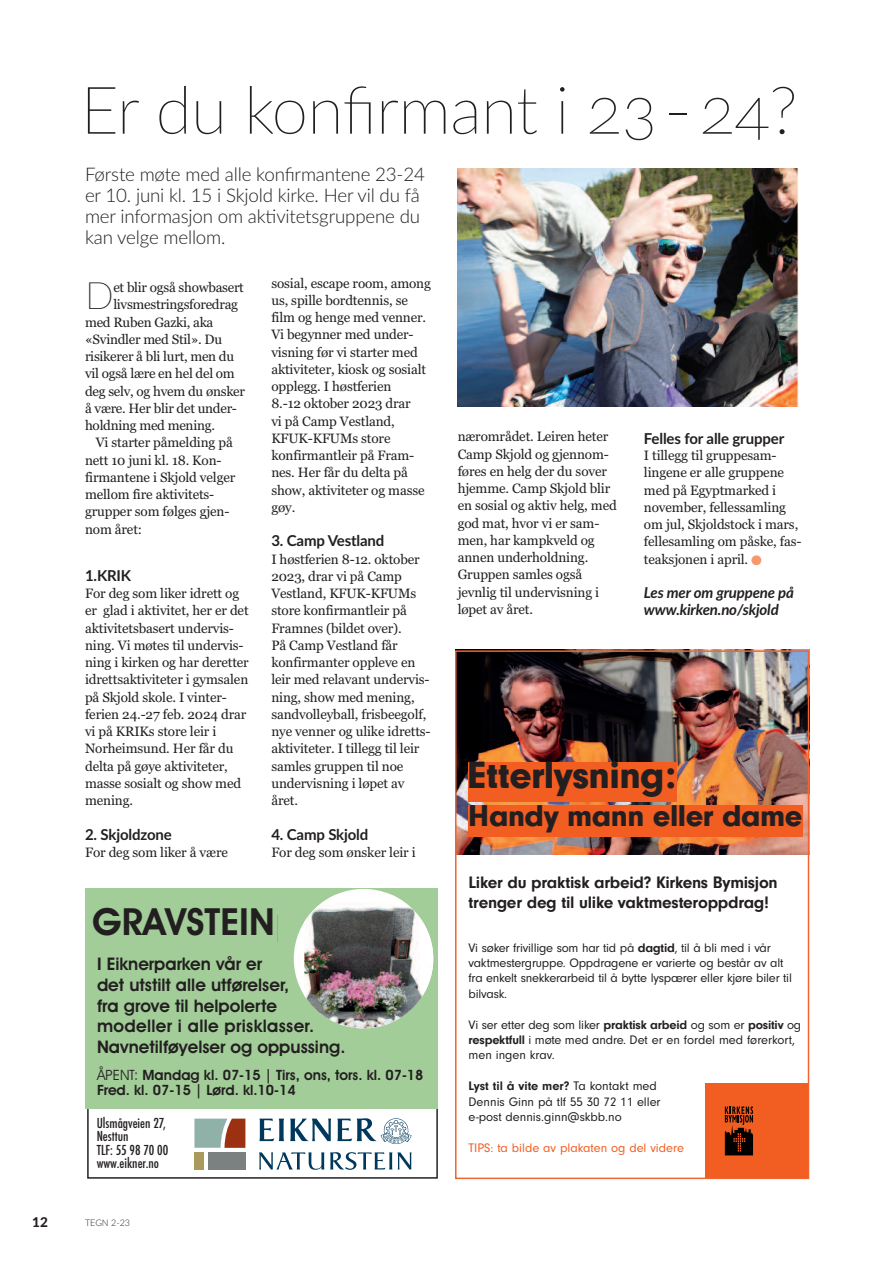
<style>
.page{position:relative;width:893px;height:1263px;background:#fff}
.page>*{position:absolute;margin:0;border:0;box-sizing:border-box;transform-origin:0 0}
.t1{font:100 66px "Lato";letter-spacing:-.01em;color:#231f20}
.t2{font:900 39.6px "Neuzeit Gro";letter-spacing:-.015em;color:#231f20}
.t3{font:600 38.1px "Avant Garde IT Cby BT";color:#231f20}
.t4{font:100 37.8px "Lato";color:#231f20}
.t5{font:600 37.65px "Avant Garde IT Cby BT";color:#231f20}
.t6{font:900 31.35px "Neuzeit Gro";letter-spacing:-.015em;color:#231f20}
.t7{font:300 18.75px/21px "Lato";letter-spacing:-.01em;color:#231f20}
.t8{font:600 17.4px/20.7px "Avant Garde IT Cby BT";color:#231f20}
.t9{font:700 17.25px/20.7px "Neuzeit Gro";letter-spacing:-.015em;color:#231f20}
.t10{font:700 16.95px "Neuzeit Gro";letter-spacing:-.015em;color:#231f20}
.t11{font:700 15px "Lato";letter-spacing:-.01em;color:#231f20}
.t12{font:italic 700 15px/17.2px "Lato";letter-spacing:-.01em;color:#231f20}
.t13{font:600 14.25px/15.9px "Avant Garde IT Cby BT";color:#231f20}
.t14{font:13.5px/17.2px "Georgia";letter-spacing:-.01em;color:#231f20}
.t15{font:800 13.5px "Lato";color:#231f20}
.t16{font:500 condensed 13.35px/13.4px "Futura";color:#231f20}
.t17{font:12.9px/15.5px "Neuzeit Gro";letter-spacing:-.015em;color:#231f20}
.t18{font:12.9px "Neuzeit Gro";color:#f25d21}
.t19{font:12.6px/15.1px "Neuzeit Gro";color:#231f20}
.t20{font:300 9px "Lato";color:#231f20}
.s1{font-weight:400}
.s2{color:#f7976c}
.s3{font-weight:700}
</style>
<div class="page">
<img style="left:455px;top:649px;width:354px;height:205px">
<div style="left:468px;top:762px;width:209px;height:39px;background:#f25d21"></div>
<div style="left:468px;top:805px;width:335px;height:31px;background:#f25d21"></div>
<svg style="left:85px;top:888px;width:353px;height:221px;background:#9cbc94"></svg>
<svg style="left:259px;top:1118px;width:25px;height:23px"></svg>
<svg style="left:290px;top:1118px;width:41px;height:23px"></svg>
<svg style="left:259px;top:1152px;width:65px;height:18px"></svg>
<svg style="left:330px;top:1152px;width:82px;height:18px"></svg>
<svg style="left:337px;top:1118px;width:74px;height:26px"></svg>
<div style="left:208px;top:1152px;width:37px;height:17px;background:#7b8080"></div>
<div style="left:194px;top:1152px;width:10px;height:17px;background:#aa985d"></div>
<svg style="left:194px;top:1118px;width:51px;height:30px;background:#a08d7d"></svg>
<div style="left:90px;top:897px;width:187px;height:52px;background:#a2cd99"></div>
<div style="left:705px;top:1084px;width:103px;height:94px;background:#f25d21"></div>
<svg style="left:725px;top:1106px;width:28px;height:49px"></svg>
<div style="left:455px;top:650px;width:354px;height:529px;border:2px solid #f2642f"></div>
<img style="left:458px;top:169px;width:340px;height:238px">
<h1 class="t1" style="left:81px;top:72px;width:718px">Er du konfirmant i 23-24?</h1>
<h3 class="t7" style="left:85px;top:164px;width:341px">Første møte med alle konfirmantene 23-24 er 10. juni kl. 15 i Skjold kirke. Her vil du få mer informasjon om aktivitetsgruppene du kan velge mellom.</h3>
<h3 class="t4" style="left:85px;top:274px;width:30px">D</h3>
<p class="t14" style="left:113px;top:279px;width:132px">et blir også showbasert</p>
<p class="t14" style="left:113px;top:296px;width:126px">livsmestringsforedrag</p>
<p class="t14" style="left:85px;top:313px;width:130px">med Ruben Gazki, aka</p>
<p class="t14" style="left:85px;top:331px;width:139px">«Svindler med Stil». Du</p>
<p class="t14" style="left:85px;top:348px;width:151px">risikerer å bli lurt, men du</p>
<p class="t14" style="left:85px;top:365px;width:151px">vil også lære en hel del om</p>
<p class="t14" style="left:85px;top:382px;width:162px">deg selv, og hvem du ønsker</p>
<p class="t14" style="left:85px;top:400px;width:153px">å være. Her blir det under-</p>
<p class="t14" style="left:85px;top:417px;width:131px">holdning med mening.</p>
<p class="t14" style="left:96px;top:434px;width:139px">Vi starter påmelding på</p>
<p class="t14" style="left:85px;top:451px;width:138px">nett 10 juni kl. 18. Kon-</p>
<p class="t14" style="left:85px;top:469px;width:152px">firmantene i Skjold velger</p>
<p class="t14" style="left:85px;top:486px;width:131px">mellom fire aktivitets-</p>
<p class="t14" style="left:85px;top:503px;width:146px">grupper som følges gjen-</p>
<p class="t14" style="left:85px;top:520px;width:59px">nom året:</p>
<p class="t11" style="left:85px;top:567px;width:48px">1.KRIK</p>
<p class="t14" style="left:85px;top:585px;width:165px">For deg som liker idrett og er glad i aktivitet, her er det aktivitetsbasert undervis&shy;ning. Vi møtes til undervis&shy;ning i kirken og har deretter idrettsaktiviteter i gymsalen på Skjold skole. I vinter&shy;ferien 24.-27 feb. 2024 drar vi på KRIKs store leir i<br>Norheimsund. Her får du delta på gøye aktiviteter, masse sosialt og show med mening.</p>
<p class="t11" style="left:85px;top:826px;width:88px">2. Skjoldzone</p>
<p class="t14" style="left:85px;top:844px;width:144px">For deg som liker å være</p>
<p class="t14" style="left:271px;top:274px;width:161px">sosial, escape room, among us, spille bordtennis, se film og henge med venner.<br>Vi begynner med under&shy;visning før vi starter med aktiviteter, kiosk og sosialt opplegg. I høstferien<br>8.-12 oktober 2023 drar<br>vi på Camp Vestland,<br>KFUK-KFUMs store konfirmantleir på Fram&shy;nes. Her får du delta på show, aktiviteter og masse gøy.</p>
<p class="t11" style="left:271px;top:532px;width:115px">3. Camp Vestland</p>
<p class="t14" style="left:271px;top:550px;width:161px">I høstferien 8-12. oktober<br>2023, drar vi på Camp<br>Vestland, KFUK-KFUMs store konfirmantleir på<br>Framnes (bildet over).<br>På Camp Vestland får konfirmanter oppleve en leir med relavant undervis&shy;ning, show med mening, sandvolleyball, frisbeegolf, nye venner og ulike idretts&shy;aktiviteter. I tillegg til leir samles gruppen til noe undervisning i løpet av året.</p>
<p class="t11" style="left:271px;top:826px;width:99px">4. Camp Skjold</p>
<p class="t14" style="left:271px;top:844px;width:146px">For deg som ønsker leir i</p>
<h3 class="t5" style="left:92px;top:899px;width:184px">GRAVSTEIN</h3>
<h3 class="t3" style="left:95px;top:905px;width:186px">GRAVSTEIN</h3>
<p class="t8" style="left:97px;top:954px;width:250px">I Eiknerparken vår er<br>det utstilt alle utførelser,<br>fra grove til helpolerte modeller i alle prisklasser.<br>Navnetilføyelser og oppussing.</p>
<p class="t13" style="left:97px;top:1066px;width:328px"><span class="s1">ÅPENT:</span> Mandag kl. 07-15 | Tirs, ons, tors. kl. 07-18<br>Fred. kl. 07-15 | Lørd. kl.10-14</p>
<p class="t16" style="left:97px;top:1116px;width:73px">Ulsmågveien 27,<br>Nesttun<br>TLF: 55 98 70 00 www.eikner.no</p>
<p class="t15" style="left:32px;top:1214px;width:17px">12</p>
<p class="t20" style="left:85px;top:1218px;width:47px">TEGN 2-23</p>
<p class="t14" style="left:458px;top:428px;width:161px">nærområdet. Leiren heter<br>Camp Skjold og gjennom&shy;føres en helg der du sover hjemme. Camp Skjold blir en sosial og aktiv helg, med god mat, hvor vi er sam&shy;men, har kampkveld og annen underholdning.<br>Gruppen samles også jevnlig til undervisning i løpet av året.</p>
<p class="t11" style="left:644px;top:430px;width:142px">Felles for alle grupper</p>
<p class="t14" style="left:644px;top:447px;width:159px">I tillegg til gruppesam&shy;lingene er alle gruppene med på Egyptmarked i november, fellessamling om jul, Skjoldstock i mars, fellesamling om påske, fas&shy;teaksjonen i april. <span class="s2">●</span></p>
<p class="t12" style="left:644px;top:584px;width:151px">Les mer om gruppene på www.kirken.no/skjold</p>
<h2 class="t2" style="left:468px;top:751px;width:209px">Etterlysning:</h2>
<h3 class="t6" style="left:468px;top:797px;width:336px">Handy mann eller dame</h3>
<p class="t10" style="left:468px;top:863px;width:305px">Liker du praktisk arbeid? Kirkens Bymisjon</p>
<p class="t9" style="left:468px;top:871px;width:311px">Liker du praktisk arbeid? Kirkens Bymisjon trenger deg til ulike vaktmesteroppdrag!</p>
<p class="t17" style="left:468px;top:942px;width:7px">v f</p>
<p class="t9" style="left:468px;top:884px;width:311px">Liker du praktisk arbeid? Kirkens Bymisjon</p>
<p class="t17" style="left:468px;top:939px;width:325px">Vi søker frivillige som har tid på <span class="s3">dagtid</span>, til å bli med i vår vaktmestergruppe. Oppdragene er varierte og består av alt fra enkelt snekkerarbeid til å bytte lyspærer eller kjøre biler til bilvask.</p>
<p class="t17" style="left:468px;top:1016px;width:334px">Vi ser etter deg som liker <span class="s3">praktisk arbeid</span> og som er <span class="s3">positiv</span> og <span class="s3">respektfull</span> i møte med andre. Det er en fordel med førerkort, men ingen krav.</p>
<p class="t17" style="left:468px;top:1078px;width:194px"><span class="s3">Lyst til å vite mer?</span> Ta kontakt med<br>Dennis Ginn på tlf 55 30 72 11 eller e-post dennis.ginn@skbb.no</p>
<p class="t18" style="left:468px;top:1140px;width:217px">TIPS: ta bilde av plakaten og del videre</p>
<p class="t19" style="left:468px;top:932px;width:7px">v f</p>
</div>
